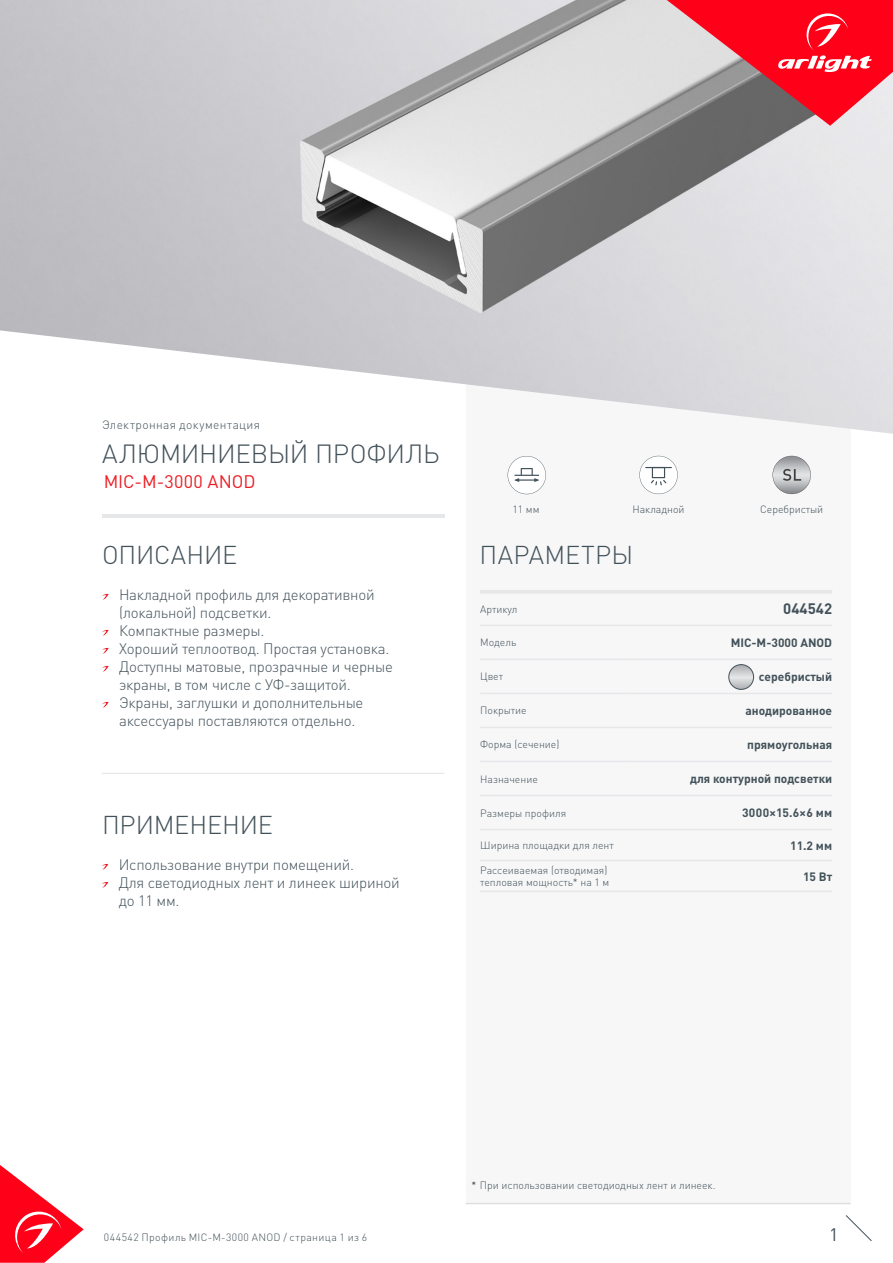
<style>
.page{position:relative;width:893px;height:1263px;background:#fff}
.page>*{position:absolute;margin:0;border:0;box-sizing:border-box;transform-origin:0 0}
.t1{font:300 25.95px "DIN Pro";letter-spacing:-.01em;color:#425159}
.t2{font:300 25.5px "DIN Pro";letter-spacing:-.005em;color:#425159}
.t3{font:300 25.5px "DIN Pro";letter-spacing:.015em;color:#425159}
.t4{font:18px "DIN Pro";letter-spacing:.005em;color:#ee1d23}
.t5{font:18px "DIN Pro";color:#425159}
.t6{font:300 15px/18px "DIN Pro";letter-spacing:-.015em;color:#425159}
.t7{font:700 15px "DIN Pro";color:#425159}
.t8{font:700 12px "DIN Pro";color:#425159}
.t9{font:300 12px "DIN Pro";letter-spacing:.03em;color:#425159}
.t10{font:300 10.5px/12.6px "DIN Pro";color:#425159}
.t11{font:300 10.5px "DIN Pro";letter-spacing:.04em;color:#425159}
.s1{color:#231f20}
</style>
<div class="page">
<svg style="left:0;top:1165px;width:84px;height:98px"></svg>
<svg style="left:845px;top:1215px;width:27px;height:26px"></svg>
<div style="left:466px;top:250px;width:384px;height:954px;background:#f7f7f8"></div>
<svg style="left:639px;top:456px;width:39px;height:38px"></svg>
<svg style="left:508px;top:456px;width:38px;height:38px"></svg>
<img style="left:0;top:0;width:893px;height:434px">
<hr style="left:102px;top:514px;width:342px;height:3px;background:#e6e7e9">
<svg style="left:102px;top:594px;width:7px;height:6px"></svg>
<svg style="left:102px;top:630px;width:7px;height:6px"></svg>
<svg style="left:102px;top:648px;width:7px;height:6px"></svg>
<svg style="left:102px;top:666px;width:7px;height:6px"></svg>
<svg style="left:102px;top:702px;width:7px;height:6px"></svg>
<svg style="left:102px;top:864px;width:6px;height:6px"></svg>
<svg style="left:102px;top:882px;width:6px;height:6px"></svg>
<hr style="left:102px;top:773px;width:342px;height:1px;background:#e6e7e9">
<hr style="left:480px;top:590px;width:148px;height:4px;background:#e6e7e9">
<hr style="left:628px;top:590px;width:204px;height:4px;background:#e6e7e9">
<hr style="left:480px;top:625px;width:148px;height:1px;background:#e6e7e9">
<hr style="left:628px;top:625px;width:204px;height:1px;background:#e6e7e9">
<hr style="left:480px;top:659px;width:148px;height:1px;background:#e6e7e9">
<hr style="left:628px;top:659px;width:204px;height:1px;background:#e6e7e9">
<hr style="left:480px;top:693px;width:148px;height:1px;background:#e6e7e9">
<hr style="left:628px;top:693px;width:204px;height:1px;background:#e6e7e9">
<hr style="left:480px;top:727px;width:148px;height:1px;background:#e6e7e9">
<hr style="left:628px;top:727px;width:204px;height:1px;background:#e6e7e9">
<hr style="left:480px;top:761px;width:148px;height:1px;background:#e6e7e9">
<hr style="left:628px;top:761px;width:204px;height:1px;background:#e6e7e9">
<hr style="left:480px;top:795px;width:148px;height:1px;background:#e6e7e9">
<hr style="left:628px;top:795px;width:204px;height:1px;background:#e6e7e9">
<hr style="left:480px;top:829px;width:148px;height:1px;background:#e6e7e9">
<hr style="left:628px;top:829px;width:204px;height:1px;background:#e6e7e9">
<hr style="left:480px;top:860px;width:148px;height:1px;background:#e6e7e9">
<hr style="left:628px;top:860px;width:204px;height:1px;background:#e6e7e9">
<hr style="left:480px;top:891px;width:148px;height:1px;background:#e6e7e9">
<hr style="left:628px;top:891px;width:204px;height:1px;background:#e6e7e9">
<svg style="left:667px;top:0;width:226px;height:126px;background:#db4f5d"></svg>
<hr style="left:466px;top:1203px;width:384px;height:1px;background:#dcdddf">
<svg style="left:773px;top:456px;width:38px;height:38px"></svg>
<svg style="left:729px;top:665px;width:24px;height:24px"></svg>
<div style="left:728px;top:664px;width:26px;height:26px;border:1px solid #425159;border-radius:50%"></div>
<p class="t9" style="left:102px;top:417px;width:160px">Электронная документация</p>
<p class="t1" style="left:102px;top:436px;width:339px">АЛЮМИНИЕВЫЙ ПРОФИЛЬ</p>
<p class="t4" style="left:104px;top:470px;width:153px">MIC-M-3000 ANOD</p>
<p class="t10" style="left:512px;top:502px;width:29px">11 мм</p>
<p class="t10" style="left:632px;top:502px;width:54px">Накладной</p>
<p class="t10" style="left:760px;top:502px;width:65px">Серебристый</p>
<p class="t2" style="left:102px;top:537px;width:137px">ОПИСАНИЕ</p>
<p class="t3" style="left:479px;top:537px;width:155px">ПАРАМЕТРЫ</p>
<p class="t6" style="left:119px;top:584px;width:257px">Накладной профиль для декоративной (локальной) подсветки.</p>
<p class="t6" style="left:119px;top:620px;width:147px">Компактные размеры.</p>
<p class="t6" style="left:119px;top:638px;width:272px">Хороший теплоотвод. Простая установка.</p>
<p class="t6" style="left:119px;top:656px;width:275px">Доступны матовые, прозрачные и черные экраны, в том числе с УФ-защитой.</p>
<p class="t6" style="left:119px;top:692px;width:246px">Экраны, заглушки и дополнительные аксессуары поставляются отдельно.</p>
<p class="t10" style="left:480px;top:602px;width:39px">Артикул</p>
<p class="t7" style="left:783px;top:599px;width:50px">044542</p>
<p class="t10" style="left:480px;top:636px;width:38px">Модель</p>
<p class="t8" style="left:731px;top:634px;width:103px">MIC-M-3000 ANOD</p>
<p class="t10" style="left:480px;top:670px;width:24px">Цвет</p>
<p class="t8" style="left:759px;top:668px;width:75px">серебристый</p>
<p class="t10" style="left:480px;top:704px;width:48px">Покрытие</p>
<p class="t8" style="left:745px;top:702px;width:88px">анодированное</p>
<p class="t10" style="left:480px;top:738px;width:81px">Форма (сечение)</p>
<p class="t8" style="left:747px;top:736px;width:86px">прямоугольная</p>
<p class="t10" style="left:480px;top:772px;width:59px">Назначение</p>
<p class="t8" style="left:690px;top:770px;width:144px">для контурной подсветки</p>
<p class="t10" style="left:480px;top:806px;width:87px">Размеры профиля</p>
<p class="t8" style="left:742px;top:805px;width:92px">3000×15.6×6 мм</p>
<p class="t10" style="left:480px;top:838px;width:135px">Ширина площадки для лент</p>
<p class="t8" style="left:790px;top:837px;width:43px">11.2 мм</p>
<p class="t10" style="left:480px;top:863px;width:131px">Рассеиваемая (отводимая) тепловая мощность* на 1 м</p>
<p class="t8" style="left:803px;top:868px;width:31px">15 Вт</p>
<p class="t2" style="left:102px;top:807px;width:172px">ПРИМЕНЕНИЕ</p>
<p class="t6" style="left:119px;top:854px;width:237px">Использование внутри помещений.</p>
<p class="t6" style="left:119px;top:872px;width:283px">Для светодиодных лент и линеек шириной до 11 мм.</p>
<p class="t10" style="left:471px;top:1178px;width:246px"><span class="s1">*</span> При использовании светодиодных лент и линеек.</p>
<p class="t11" style="left:104px;top:1230px;width:265px">044542 Профиль MIC-M-3000 ANOD / страница 1 из 6</p>
<p class="t5" style="left:829px;top:1222px;width:11px">1</p>
</div>
